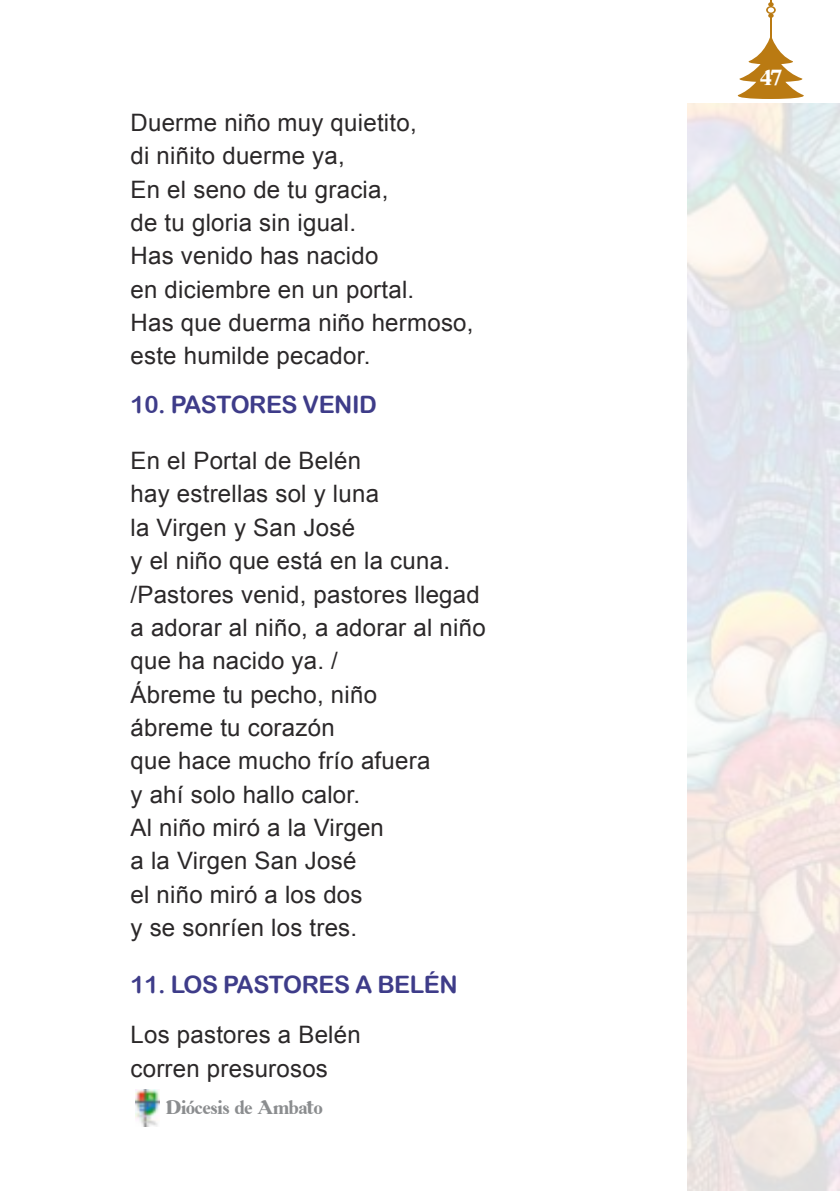
<style>
.page{position:relative;width:840px;height:1191px;background:#fff}
.page>*{position:absolute;margin:0;border:0;box-sizing:border-box;transform-origin:0 0}
.t1{font:24px/33.4px "Arial";letter-spacing:.01em;color:#2b2829}
.t2{font:24px "Arial Rounded MT Bold";letter-spacing:-.02em;color:#3e3c89}
.t3{font:20px "Amboqia Boriango";color:#fff}
.t4{font:18px "Amboqia Boriango";color:#8b8d8f}
</style>
<div class="page">
<svg style="left:737px;top:35px;width:66px;height:64px"></svg>
<hr style="left:769px;top:13px;width:2px;height:29px;background:#ba7a12">
<svg style="left:766px;top:0;width:9px;height:18px"></svg>
<img style="left:136px;top:1089px;width:24px;height:37px">
<p class="t1" style="left:130px;top:108px;width:344px">Duerme niño muy quietito,<br>di niñito duerme ya,<br>En el seno de tu gracia,<br>de tu gloria sin igual.<br>Has venido has nacido<br>en diciembre en un portal.<br>Has que duerma niño hermoso, este humilde pecador.</p>
<p class="t2" style="left:130px;top:391px;width:248px">10. PASTORES VENID</p>
<p class="t1" style="left:130px;top:446px;width:356px">En el Portal de Belén<br>hay estrellas sol y luna<br>la Virgen y San José<br>y el niño que está en la cuna. /Pastores venid, pastores llegad a adorar al niño, a adorar al niño que ha nacido ya. /<br>Ábreme tu pecho, niño<br>ábreme tu corazón<br>que hace mucho frío afuera<br>y ahí solo hallo calor.<br>Al niño miró a la Virgen<br>a la Virgen San José<br>el niño miró a los dos<br>y se sonríen los tres.</p>
<p class="t2" style="left:130px;top:970px;width:328px">11. LOS PASTORES A BELÉN</p>
<p class="t1" style="left:130px;top:1020px;width:232px">Los pastores a Belén corren presurosos</p>
<p class="t4" style="left:166px;top:1097px;width:158px">Diócesis de Ambato</p>
<p class="t3" style="left:759px;top:66px;width:24px">47</p>
</div>
